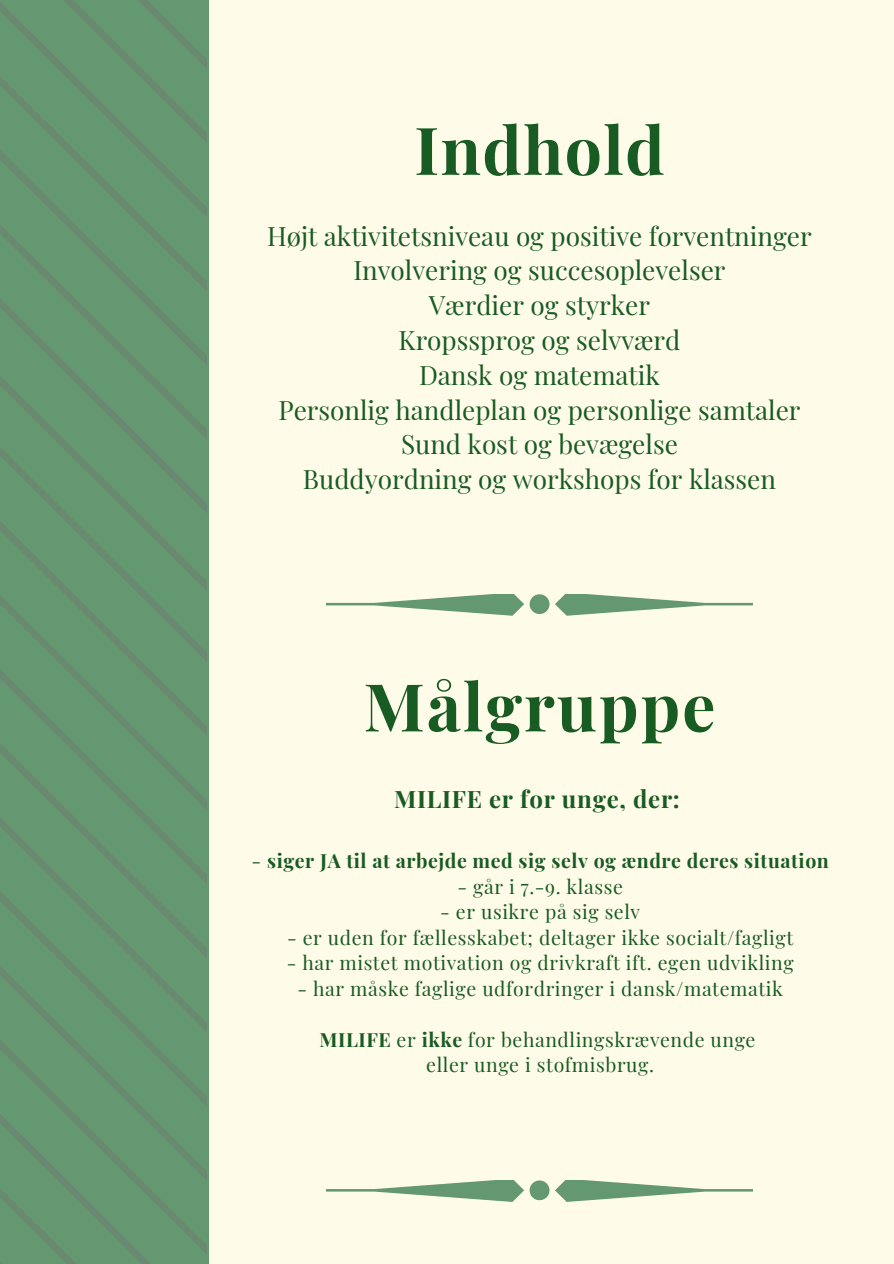
<style>
.page{position:relative;width:894px;height:1264px;background:#fff}
.page>*{position:absolute;margin:0;border:0;box-sizing:border-box;transform-origin:0 0}
.t1{font:700 66px "Playfair Display";letter-spacing:.03em;color:#185b23}
.t2{font:26.1px/34.8px "Playfair Display";color:#185b23;text-align:center}
.t3{font:700 24px "Playfair Display";letter-spacing:.03em;color:#185b23}
.t4{font:19.5px/25.5px "Playfair Display";letter-spacing:.03em;color:#185b23;text-align:center}
.t5{font:700 19.5px "Playfair Display";letter-spacing:.03em;color:#185b23}
.s1{font-weight:400}
.s2{font-weight:700}
</style>
<div class="page">
<div style="left:209px;top:0;width:684px;height:1263px;background:#fffbe9"></div>
<div style="left:194px;top:0;width:15px;height:1263px;background:#649870"></div>
<svg style="left:326px;top:594px;width:426px;height:21px"></svg>
<svg style="left:326px;top:1180px;width:426px;height:21px"></svg>
<svg style="left:0;top:0;width:207px;height:1222px;fill:#649870"></svg>
<svg style="left:89px;top:0;width:118px;height:626px;fill:#649870"></svg>
<svg style="left:164px;top:0;width:43px;height:552px"></svg>
<svg style="left:0;top:581px;width:142px;height:682px;fill:#649870"></svg>
<h1 class="t1" style="left:414px;top:103px;width:252px">Indhold</h1>
<p class="t2" style="left:267px;top:217px;width:546px">Højt aktivitetsniveau og positive forventninger<br>Involvering og succesoplevelser<br>Værdier og styrker<br>Kropssprog og selvværd<br>Dansk og matematik<br>Personlig handleplan og personlige samtaler<br>Sund kost og bevægelse<br>Buddyordning og workshops for klassen</p>
<h1 class="t1" style="left:363px;top:660px;width:353px">Målgruppe</h1>
<p class="t3" style="left:394px;top:782px;width:287px">MILIFE er for unge, der:</p>
<p class="t5" style="left:251px;top:847px;width:579px"><span class="s1">-</span> siger JA til at arbejde med sig selv og ændre deres situation</p>
<p class="t4" style="left:457px;top:873px;width:167px">- går i 7.-9. klasse</p>
<p class="t4" style="left:440px;top:898px;width:201px">- er usikre på sig selv</p>
<p class="t4" style="left:287px;top:923px;width:507px">- er uden for fællesskabet; deltager ikke socialt/fagligt</p>
<p class="t4" style="left:286px;top:949px;width:508px">- har mistet motivation og drivkraft ift. egen udvikling</p>
<p class="t4" style="left:297px;top:974px;width:487px">- har måske faglige udfordringer i dansk/matematik</p>
<p class="t4" style="left:319px;top:1025px;width:437px"><span class="s2">MILIFE</span> er <span class="s2">ikke</span> for behandlingskrævende unge eller unge i stofmisbrug.</p>
</div>
